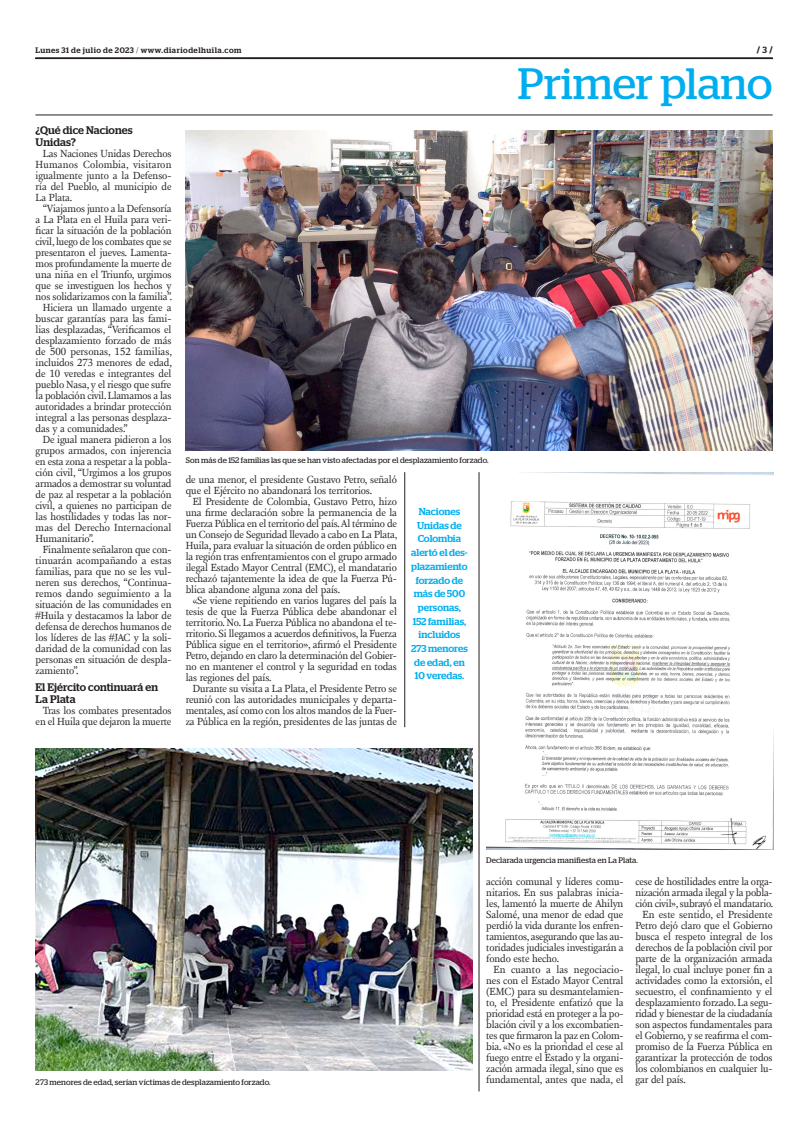
<style>
.page{position:relative;width:801px;height:1134px;background:#fff}
.page>*{position:absolute;margin:0;border:0;box-sizing:border-box;transform-origin:0 0}
.t1{font:43.9px "Stag";color:#00aeef}
.INTERTITULO{font:500 11px/12px "Stag";letter-spacing:.01em;color:#231f20}
.TEXTO{font:10.6px/11px "New Fournier BP";letter-spacing:-.01em;color:#231f20;text-align:justify}
.DESTACADO_AZUL{font:500 10px/13.7px "Stag";color:#00aeef;text-align:center}
.t2{font:700 9px "Stag";color:#231f20}
.PIE_DE_FOTO{font:8px "Stag";letter-spacing:.01em;color:#231f20}
.t3{font:500 8px "Stag";letter-spacing:.06em;color:#231f20}
.s1{font-weight:300}
.s2{font-weight:500}
</style>
<div class="page">
<svg style="left:35px;top:58px;width:738px;height:1px"></svg>
<hr style="left:35px;top:115px;width:737px;height:1px;background:#231f20">
<img style="left:186px;top:130px;width:586px;height:321px">
<img style="left:486px;top:472px;width:288px;height:377px">
<img style="left:36px;top:748px;width:436px;height:323px">
<hr style="left:404px;top:472px;width:1px;height:255px;background:#231f20">
<hr style="left:479px;top:472px;width:1px;height:619px;background:#231f20">
<p class="t3" style="left:35px;top:45px;width:207px">Lunes 31 de julio de 2023 <span class="s1">/</span> www.diariodelhuila.com</p>
<p class="INTERTITULO" style="left:36px;top:124px;width:98px">¿Qué dice Naciones<br>Unidas?</p>
<p class="TEXTO" style="left:36px;top:147px;width:137px;text-indent:7px">Las Naciones Unidas Derechos Humanos Colombia, visitaron igualmente junto a la Defenso&shy;ría del Pueblo, al municipio de La Plata.</p>
<p class="TEXTO" style="left:36px;top:202px;width:138px;text-indent:7px">“Viajamos junto a la Defensoría a La Plata en el Huila para veri&shy;ficar la situación de la población civil, luego de los combates que se presentaron el jueves. Lamenta&shy;mos profundamente la muerte de una niña en el Triunfo, urgimos que se investiguen los hechos y nos solidarizamos con la familia”.</p>
<p class="TEXTO" style="left:36px;top:301px;width:138px;text-indent:7px">Hiciera un llamado urgente a buscar garantías para las fami&shy;lias desplazadas, “Verificamos el desplazamiento forzado de más de 500 personas, 152 familias, incluidos 273 menores de edad, de 10 veredas e integrantes del pueblo Nasa, y el riesgo que sufre la población civil. Llamamos a las autoridades a brindar protección integral a las personas desplaza&shy;das y a comunidades.”</p>
<p class="TEXTO" style="left:36px;top:433px;width:137px;text-indent:7px">De igual manera pidieron a los grupos armados, con injerencia en esta zona a respetar a la pobla&shy;ción civil, “Urgimos a los grupos armados a demostrar su voluntad de paz al respetar a la población civil, a quienes no participan de las hostilidades y todas las nor&shy;mas del Derecho Internacional Humanitario”.</p>
<p class="TEXTO" style="left:36px;top:543px;width:137px;text-indent:7px">Finalmente señalaron que con&shy;tinuarán acompañando a estas familias, para que no se les vul&shy;neren sus derechos, “Continua&shy;remos dando seguimiento a la situación de las comunidades en #Huila y destacamos la labor de defensa de derechos humanos de los líderes de las #JAC y la soli&shy;daridad de la comunidad con las personas en situación de despla&shy;zamiento”.</p>
<p class="INTERTITULO" style="left:36px;top:681px;width:124px">El Ejército continuará en<br>La Plata</p>
<p class="TEXTO" style="left:36px;top:705px;width:137px;text-align:right">Tras los combates presentados en el Huila que dejaron la muerte</p>
<p class="PIE_DE_FOTO" style="left:186px;top:455px;width:304px">Son más de 152 familias las que se han visto afectadas por el desplazamiento forzado.</p>
<p class="TEXTO" style="left:186px;top:474px;width:213px">de una menor, el presidente Gustavo Petro, señaló que el Ejército no abandonará los territorios.</p>
<p class="TEXTO" style="left:186px;top:496px;width:213px;text-indent:7px">El Presidente de Colombia, Gustavo Petro, hizo una firme declaración sobre la permanencia de la Fuerza Pública en el territorio del país. Al término de un Consejo de Seguridad llevado a cabo en La Plata, Huila, para evaluar la situación de orden público en la región tras enfrentamientos con el grupo armado ilegal Estado Mayor Central (EMC), el mandatario rechazó tajantemente la idea de que la Fuerza Pú&shy;blica abandone alguna zona del país.</p>
<p class="TEXTO" style="left:186px;top:595px;width:213px;text-indent:7px">«Se viene repitiendo en varios lugares del país la tesis de que la Fuerza Pública debe abandonar el territorio. No. La Fuerza Pública no abandona el te&shy;rritorio. Si llegamos a acuerdos definitivos, la Fuerza Pública sigue en el territorio», afirmó el Presidente Petro, dejando en claro la determinación del Gobier&shy;no en mantener el control y la seguridad en todas las regiones del país.</p>
<p class="TEXTO" style="left:186px;top:683px;width:213px;text-indent:7px">Durante su visita a La Plata, el Presidente Petro se reunió con las autoridades municipales y departa&shy;mentales, así como con los altos mandos de la Fuer&shy;za Pública en la región, presidentes de las juntas de</p>
<p class="DESTACADO_AZUL" style="left:411px;top:504px;width:58px">Naciones<br>Unidas de<br>Colombia alertó el des&shy;plazamiento forzado de más de 500 personas,<br>152 familias, incluidos<br>273 menores de edad, en<br>10 veredas.</p>
<p class="t2" style="left:757px;top:45px;width:17px">/ <span class="s2">3</span> /</p>
<p class="t1" style="left:518px;top:59px;width:256px">Primer plano</p>
<p class="PIE_DE_FOTO" style="left:36px;top:1077px;width:236px">273 menores de edad, serían víctimas de desplazamiento forzado.</p>
<p class="PIE_DE_FOTO" style="left:486px;top:856px;width:153px">Declarada urgencia manifiesta en La Plata.</p>
<p class="TEXTO" style="left:486px;top:876px;width:139px">acción comunal y líderes comu&shy;nitarios. En sus palabras inicia&shy;les, lamentó la muerte de Ahilyn Salomé, una menor de edad que perdió la vida durante los enfren&shy;tamientos, asegurando que las au&shy;toridades judiciales investigarán a fondo este hecho.</p>
<p class="TEXTO" style="left:486px;top:964px;width:139px;text-indent:7px">En cuanto a las negociacio&shy;nes con el Estado Mayor Central (EMC) para su desmantelamien&shy;to, el Presidente enfatizó que la prioridad está en proteger a la po&shy;blación civil y a los excombatien&shy;tes que firmaron la paz en Colom&shy;bia. «No es la prioridad el cese al fuego entre el Estado y la organi&shy;zación armada ilegal, sino que es fundamental, antes que nada, el</p>
<p class="TEXTO" style="left:635px;top:876px;width:139px">cese de hostilidades entre la orga&shy;nización armada ilegal y la pobla&shy;ción civil», subrayó el mandatario.</p>
<p class="TEXTO" style="left:635px;top:909px;width:139px;text-indent:7px">En este sentido, el Presidente Petro dejó claro que el Gobierno busca el respeto integral de los derechos de la población civil por parte de la organización armada ilegal, lo cual incluye poner fin a actividades como la extorsión, el secuestro, el confinamiento y el desplazamiento forzado. La segu&shy;ridad y bienestar de la ciudadanía son aspectos fundamentales para el Gobierno, y se reafirma el com&shy;promiso de la Fuerza Pública en garantizar la protección de todos los colombianos en cualquier lu&shy;gar del país.</p>
</div>
